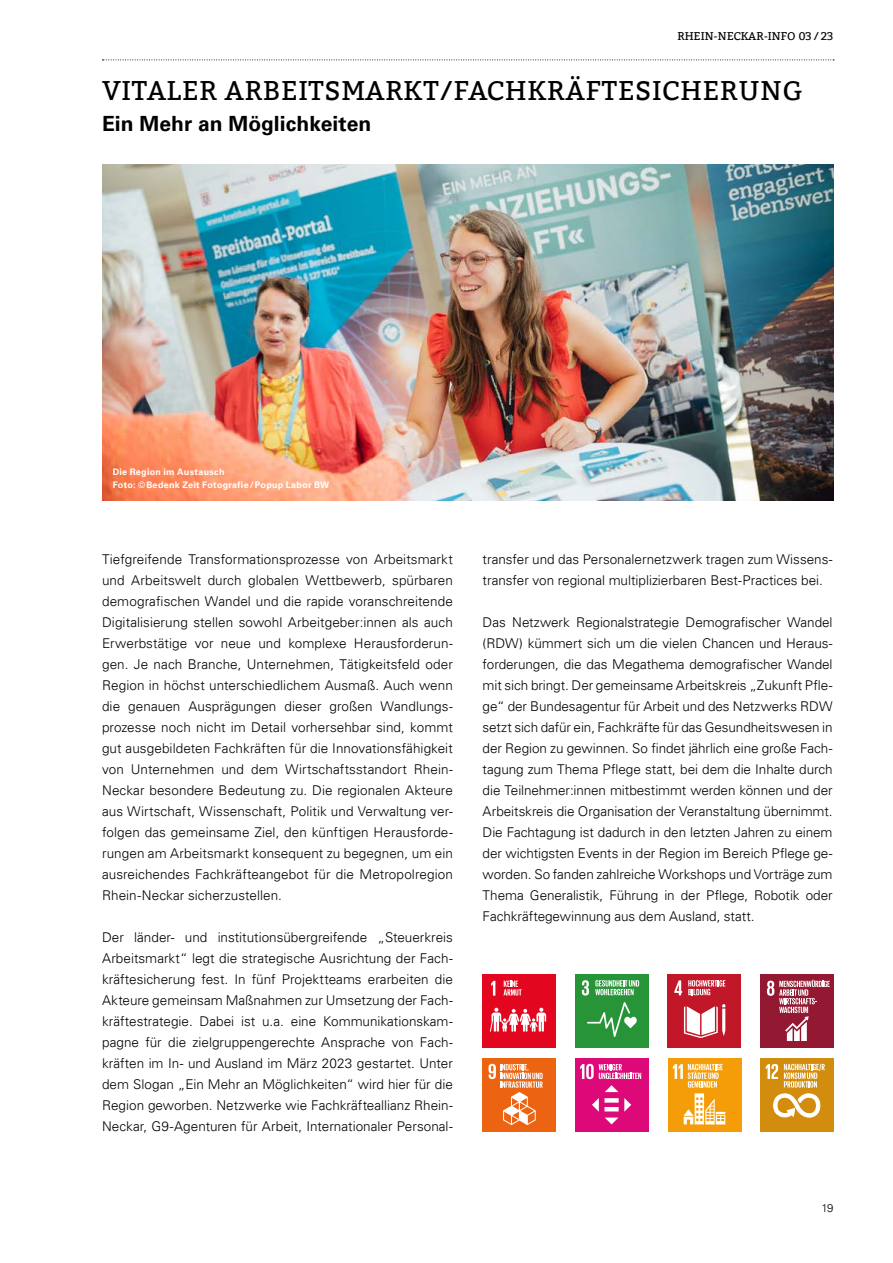
<style>
.page{position:relative;width:893px;height:1263px;background:#fff}
.page>*{position:absolute;margin:0;border:0;box-sizing:border-box;transform-origin:0 0}
.Headline_Kat1_SG_18{font:27px "Bitter";letter-spacing:.025em;color:#000}
.Headline_Kat2{font:700 21px "Univers LT";letter-spacing:.005em;color:#000}
.Fließtext_2-Spaltig{font:300 13.5px/21px "Univers LT";color:#000;text-align:justify}
.t1{font:11.25px "Bitter";color:#000}
.t2{font:300 11.25px "Univers LT";color:#000}
.t3{font:700 9px/13.5px "Univers LT";letter-spacing:.03em;color:#fff}
</style>
<div class="page">
<svg style="left:102px;top:60px;width:732px;height:1px"></svg>
<img style="left:102px;top:165px;width:731px;height:336px">
<div style="left:760px;top:975px;width:73px;height:73px;background:#931831"></div>
<svg style="left:767px;top:980px;width:63px;height:61px"></svg>
<div style="left:483px;top:1058px;width:73px;height:73px;background:#ec6411"></div>
<svg style="left:488px;top:1064px;width:55px;height:61px"></svg>
<div style="left:668px;top:1058px;width:73px;height:73px;background:#f59d08"></div>
<svg style="left:673px;top:1064px;width:50px;height:23px"></svg>
<svg style="left:684px;top:1093px;width:41px;height:31px"></svg>
<div style="left:575px;top:1058px;width:73px;height:73px;background:#dd0979"></div>
<hr style="left:604px;top:1107px;width:15px;height:4px;background:#fff">
<div style="left:604px;top:1098px;width:15px;height:5px;background:#fff"></div>
<svg style="left:605px;top:1085px;width:13px;height:7px"></svg>
<svg style="left:624px;top:1098px;width:7px;height:13px"></svg>
<svg style="left:605px;top:1117px;width:13px;height:7px"></svg>
<svg style="left:592px;top:1098px;width:7px;height:13px"></svg>
<svg style="left:580px;top:1064px;width:61px;height:15px"></svg>
<div style="left:483px;top:975px;width:73px;height:73px;background:#e2071f"></div>
<svg style="left:491px;top:981px;width:4px;height:15px"></svg>
<svg style="left:490px;top:1008px;width:56px;height:24px"></svg>
<svg style="left:504px;top:981px;width:18px;height:14px"></svg>
<div style="left:575px;top:975px;width:73px;height:73px;background:#289438"></div>
<svg style="left:582px;top:980px;width:7px;height:15px"></svg>
<svg style="left:587px;top:1002px;width:50px;height:35px"></svg>
<svg style="left:595px;top:980px;width:44px;height:15px"></svg>
<div style="left:668px;top:975px;width:73px;height:73px;background:#c11728"></div>
<svg style="left:674px;top:980px;width:8px;height:15px"></svg>
<svg style="left:684px;top:1004px;width:41px;height:34px"></svg>
<svg style="left:688px;top:980px;width:37px;height:15px"></svg>
<div style="left:760px;top:1058px;width:73px;height:73px;background:#d28d0e"></div>
<svg style="left:766px;top:1064px;width:12px;height:15px"></svg>
<svg style="left:773px;top:1093px;width:47px;height:25px"></svg>
<svg style="left:784px;top:1064px;width:41px;height:23px"></svg>
<p class="t1" style="left:677px;top:30px;width:158px">RHEIN-NECKAR-INFO 03 / 23</p>
<h3 class="Headline_Kat1_SG_18" style="left:102px;top:74px;width:702px">VITALER ARBEITSMARKT/FACHKRÄFTESICHERUNG</h3>
<h4 class="Headline_Kat2" style="left:102px;top:111px;width:271px">Ein Mehr an Möglichkeiten</h4>
<p class="t3" style="left:113px;top:465px;width:218px">Die Region im Austausch<br>Foto: ©Bedenk Zeit Fotografie/Popup Labor BW</p>
<p class="Fließtext_2-Spaltig" style="left:102px;top:548px;width:352px">Tiefgreifende Transformationsprozesse von Arbeitsmarkt und Arbeitswelt durch globalen Wettbewerb, spürbaren demografischen Wandel und die rapide voranschreitende Digitalisierung stellen sowohl Arbeitgeber:innen als auch Erwerbstätige vor neue und komplexe Herausforderun&shy;gen. Je nach Branche, Unternehmen, Tätigkeitsfeld oder Region in höchst unterschiedlichem Ausmaß. Auch wenn die genauen Ausprägungen dieser großen Wandlungs&shy;prozesse noch nicht im Detail vorhersehbar sind, kommt gut ausgebildeten Fachkräften für die Innovationsfähigkeit von Unternehmen und dem Wirtschaftsstandort Rhein-Neckar besondere Bedeutung zu. Die regionalen Akteure aus Wirtschaft, Wissenschaft, Politik und Verwaltung ver&shy;folgen das gemeinsame Ziel, den künftigen Herausforde&shy;rungen am Arbeitsmarkt konsequent zu begegnen, um ein ausreichendes Fachkräfteangebot für die Metropolregion Rhein-Neckar sicherzustellen.</p>
<p class="Fließtext_2-Spaltig" style="left:102px;top:926px;width:352px">Der länder- und institutionsübergreifende „Steuerkreis Arbeitsmarkt“ legt die strategische Ausrichtung der Fach&shy;kräftesicherung fest. In fünf Projektteams erarbeiten die Akteure gemeinsam Maßnahmen zur Umsetzung der Fach&shy;kräftestrategie. Dabei ist u.a. eine Kommunikationskam&shy;pagne für die zielgruppengerechte Ansprache von Fach&shy;kräften im In- und Ausland im März 2023 gestartet. Unter dem Slogan „Ein Mehr an Möglichkeiten“ wird hier für die Region geworben. Netzwerke wie Fachkräfteallianz Rhein-Neckar, G9-Agenturen für Arbeit, Internationaler Personal-</p>
<p class="Fließtext_2-Spaltig" style="left:483px;top:548px;width:351px">transfer und das Personalernetzwerk tragen zum Wissens&shy;transfer von regional multiplizierbaren Best-Practices bei.</p>
<p class="Fließtext_2-Spaltig" style="left:483px;top:611px;width:351px">Das Netzwerk Regionalstrategie Demografischer Wandel (RDW) kümmert sich um die vielen Chancen und Heraus&shy;forderungen, die das Megathema demografischer Wandel mit sich bringt. Der gemeinsame Arbeitskreis „Zukunft Pfle&shy;ge“ der Bundesagentur für Arbeit und des Netzwerks RDW setzt sich dafür ein, Fachkräfte für das Gesundheitswesen in der Region zu gewinnen. So findet jährlich eine große Fach&shy;tagung zum Thema Pflege statt, bei dem die Inhalte durch die Teilnehmer:innen mitbestimmt werden können und der Arbeitskreis die Organisation der Veranstaltung übernimmt.<br>Die Fachtagung ist dadurch in den letzten Jahren zu einem der wichtigsten Events in der Region im Bereich Pflege ge&shy;worden. So fanden zahlreiche Workshops und Vorträge zum Thema Generalistik, Führung in der Pflege, Robotik oder Fachkräftegewinnung aus dem Ausland, statt.</p>
<p class="t2" style="left:821px;top:1201px;width:13px">19</p>
</div>
